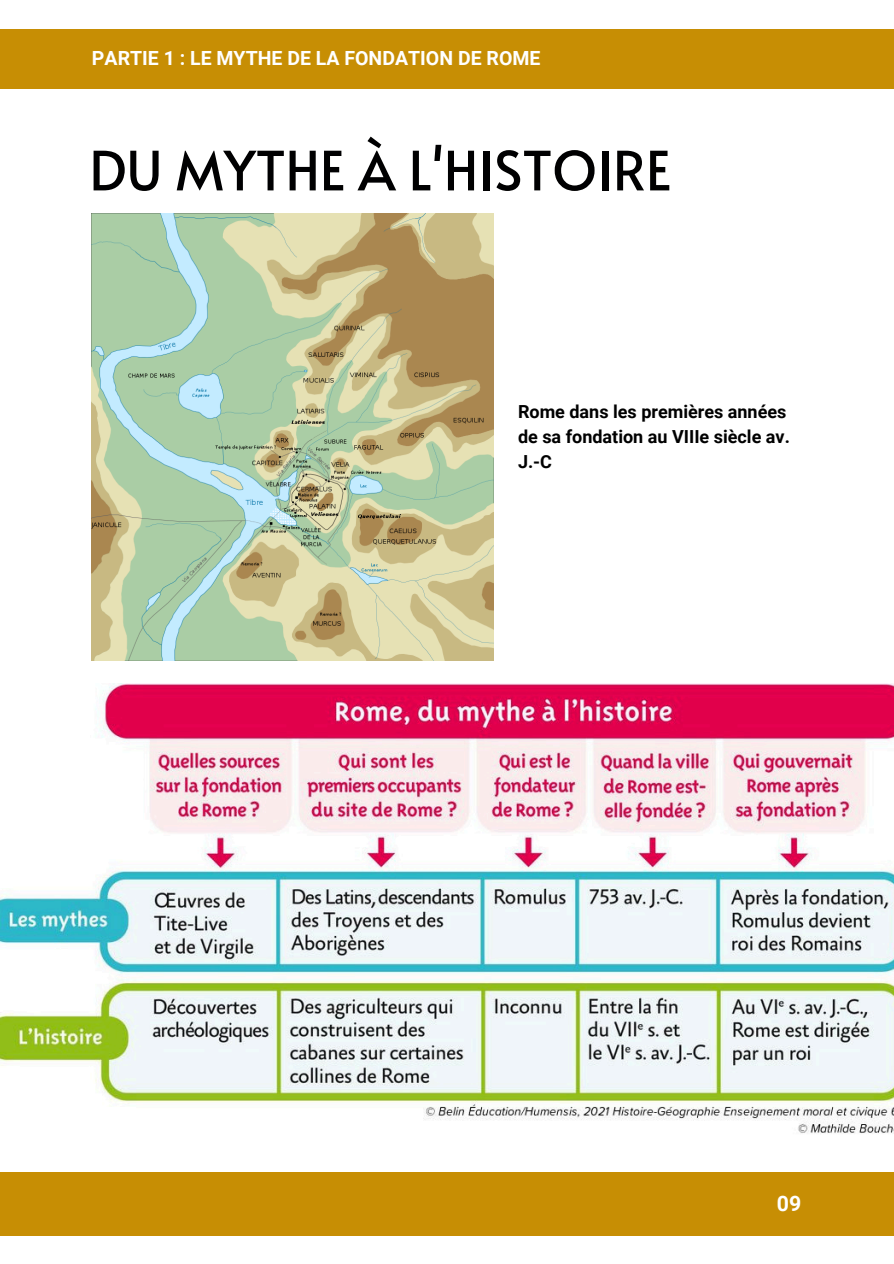
<style>
.page{position:relative;width:894px;height:1264px;background:#fff}
.page>*{position:absolute;margin:0;border:0;box-sizing:border-box;transform-origin:0 0}
.t1{font:54px "Alata";color:#000001}
.t2{font:700 21.3px "Roboto";color:#fff}
.t3{font:700 19.5px "Roboto";color:#fff}
.t4{font:700 18px/24.8px "Roboto";color:#000}
</style>
<div class="page">
<div style="left:0;top:30px;width:893px;height:59px;background:#c78e04"></div>
<div style="left:0;top:1172px;width:893px;height:63px;background:#c78e04"></div>
<img style="left:0;top:684px;width:893px;height:450px">
<img style="left:92px;top:214px;width:402px;height:446px">
<p class="t3" style="left:92px;top:46px;width:450px">PARTIE 1 : LE MYTHE DE LA FONDATION DE ROME</p>
<p class="t1" style="left:89px;top:131px;width:583px">DU MYTHE À L'HISTOIRE</p>
<p class="t4" style="left:518px;top:399px;width:273px">Rome dans les premières années de sa fondation au VIIIe siècle av.<br>J.-C</p>
<p class="t2" style="left:776px;top:1190px;width:26px">09</p>
</div>
